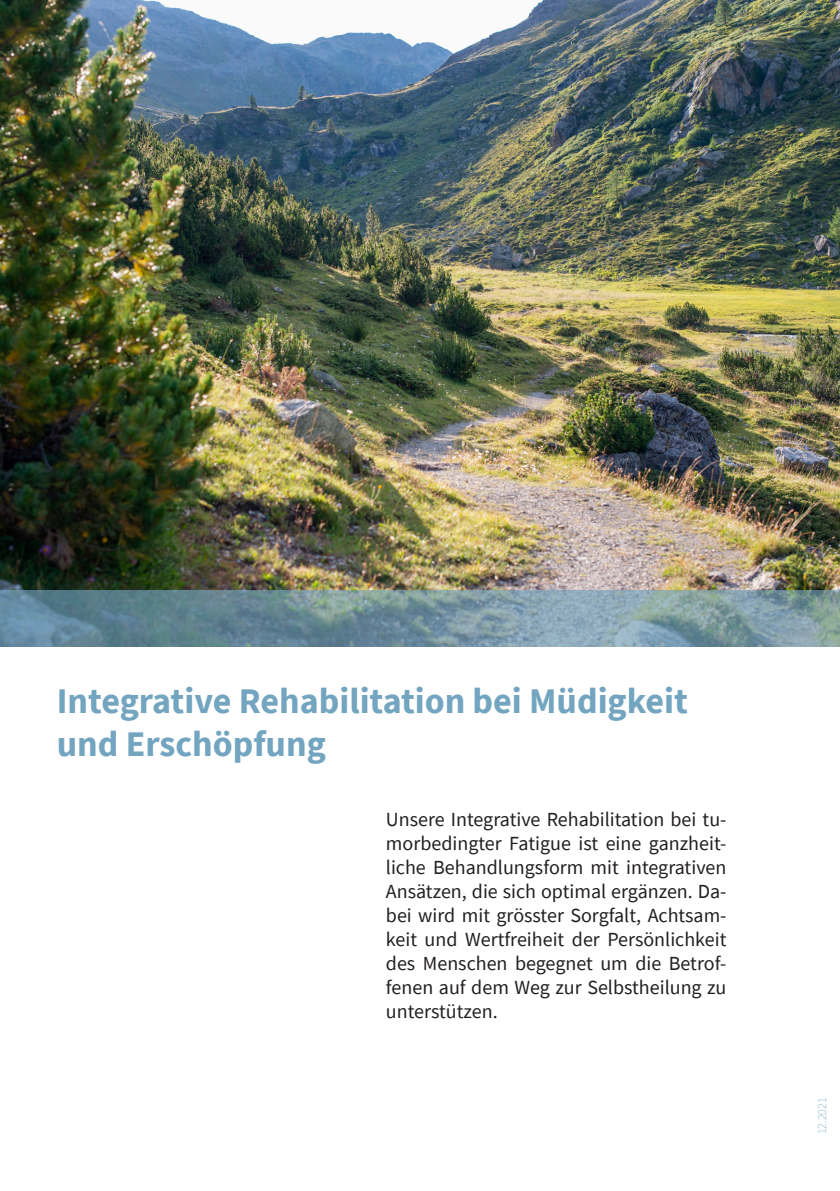
<style>
.page{position:relative;width:840px;height:1191px;background:#fff}
.page>*{position:absolute;margin:0;border:0;box-sizing:border-box;transform-origin:0 0}
.t1{font:700 36px "Source Sans Pro";color:#73a5c0}
.t2{font:20px/24px "Source Sans Pro";color:#231f20;text-align:justify}
.t3{font:200 12px "Source Sans Pro";color:#73a5c0}
</style>
<div class="page">
<img style="left:0;top:0;width:839px;height:590px">
<svg style="left:0;top:590px;width:839px;height:56px;background:#74939e"></svg>
<p class="t1" style="left:57px;top:677px;width:632px">Integrative Rehabilitation bei Müdigkeit</p>
<p class="t1" style="left:57px;top:720px;width:270px">und Erschöpfung</p>
<p class="t2" style="left:386px;top:807px;width:342px">Unsere Integrative Rehabilitation bei tu&shy;morbedingter Fatigue ist eine ganzheit&shy;liche Behandlungsform mit integrativen Ansätzen, die sich optimal ergänzen. Da&shy;bei wird mit grösster Sorgfalt, Achtsam&shy;keit und Wertfreiheit der Persönlichkeit des Menschen begegnet um die Betrof&shy;fenen auf dem Weg zur Selbstheilung zu unterstützen.</p>
<p class="t3" style="left:814px;top:1134px;width:38px;rotate:-90deg">12.2021</p>
</div>
